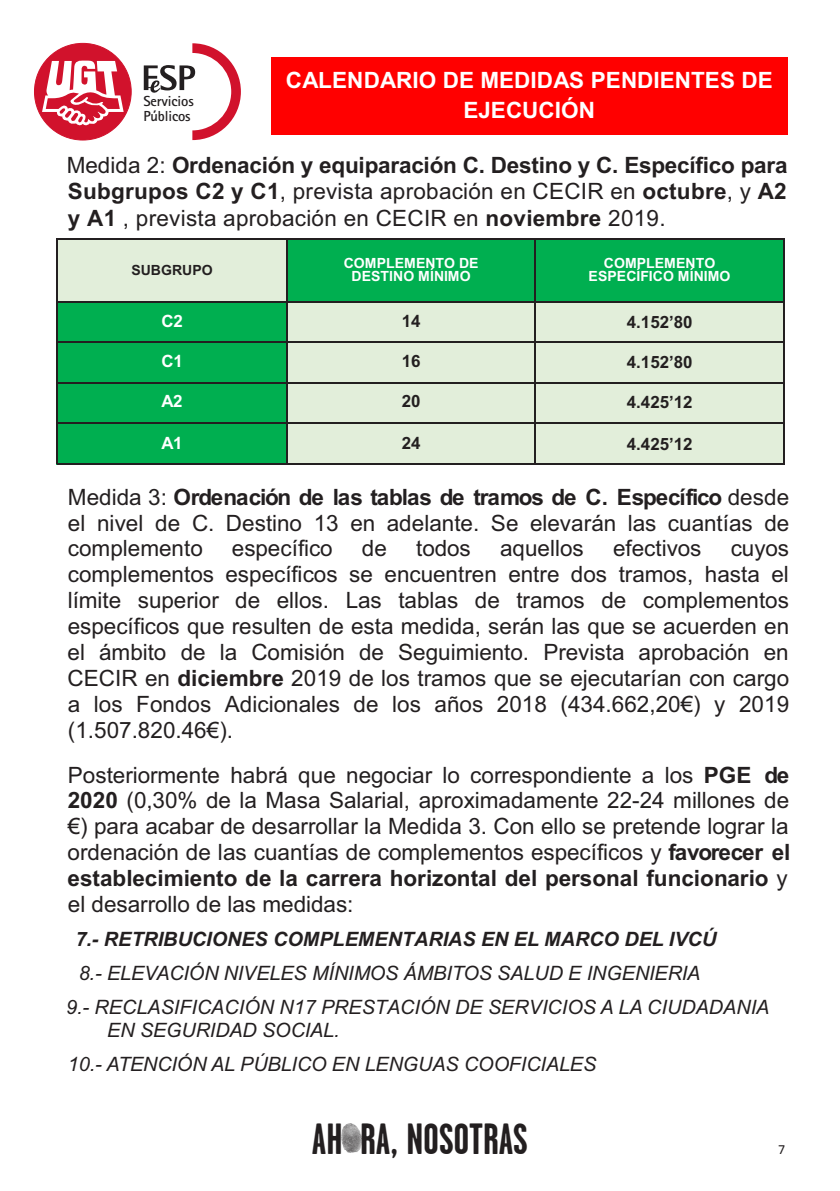
<style>
.page{position:relative;width:840px;height:1191px;background:#fff}
.page>*{position:absolute;margin:0;border:0;box-sizing:border-box;transform-origin:0 0}
.t1{font:700 43.6px "Garage Gothic";color:#231f20}
.t2{font:22.6px "Arial";color:#231f20}
.t3{font:700 22.6px "Arial";color:#fff}
.t4{font:22.4px/26px "Arial";color:#231f20;text-align:justify}
.t5{font:700 22.4px/26.6px "Arial";letter-spacing:-.01em;color:#231f20;text-align:justify}
.t6{font:700 22.4px "Arial";color:#fff}
.t7{font:italic 19.8px/34.2px "Arial";color:#231f20}
.t8{font:italic 700 19.8px "Arial";color:#231f20}
.t9{font:700 17px "Arial";color:#231f20}
.t10{font:700 17px "Arial";letter-spacing:-.01em;color:#fff}
.t11{font:700 14.6px "Rotis Sans Serif";letter-spacing:-.01em;color:#231f20}
.t12{font:700 14px/12.8px "Arial";color:#fff;text-align:center}
.t13{font:700 14px "Arial";color:#231f20}
.t14{font:14px "Calibri";color:#231f20}
.s1{font-weight:400}
.s2{font-weight:700}
</style>
<div class="page">
<div style="left:57px;top:238px;width:230px;height:64px;background:#e2eeda"></div>
<div style="left:287px;top:238px;width:248px;height:64px;background:#00af50"></div>
<div style="left:535px;top:238px;width:249px;height:64px;background:#00af50"></div>
<div style="left:57px;top:302px;width:230px;height:40px;background:#00af50"></div>
<div style="left:287px;top:302px;width:248px;height:40px;background:#e2eeda"></div>
<div style="left:535px;top:302px;width:249px;height:40px;background:#e2eeda"></div>
<div style="left:57px;top:342px;width:230px;height:40px;background:#00af50"></div>
<div style="left:287px;top:342px;width:248px;height:40px;background:#e2eeda"></div>
<div style="left:535px;top:342px;width:249px;height:40px;background:#e2eeda"></div>
<div style="left:57px;top:382px;width:230px;height:41px;background:#00af50"></div>
<div style="left:287px;top:382px;width:248px;height:41px;background:#e2eeda"></div>
<div style="left:535px;top:382px;width:249px;height:41px;background:#e2eeda"></div>
<div style="left:57px;top:422px;width:230px;height:43px;background:#00af50"></div>
<div style="left:287px;top:422px;width:248px;height:43px;background:#e2eeda"></div>
<div style="left:535px;top:422px;width:249px;height:43px;background:#e2eeda"></div>
<hr style="left:57px;top:238px;width:1px;height:64px;background:#231f20">
<hr style="left:286px;top:239px;width:2px;height:62px;background:#231f20">
<hr style="left:534px;top:239px;width:2px;height:62px;background:#231f20">
<hr style="left:782px;top:238px;width:2px;height:64px;background:#231f20">
<hr style="left:57px;top:302px;width:1px;height:162px;background:#231f20">
<hr style="left:286px;top:303px;width:2px;height:161px;background:#231f20">
<hr style="left:534px;top:303px;width:2px;height:161px;background:#231f20">
<hr style="left:782px;top:302px;width:2px;height:162px;background:#231f20">
<hr style="left:57px;top:238px;width:727px;height:1px;background:#231f20">
<hr style="left:58px;top:301px;width:724px;height:2px;background:#231f20">
<hr style="left:58px;top:342px;width:724px;height:1px;background:#231f20">
<hr style="left:58px;top:382px;width:724px;height:1px;background:#231f20">
<hr style="left:58px;top:422px;width:724px;height:1px;background:#231f20">
<hr style="left:57px;top:463px;width:727px;height:2px;background:#231f20">
<div style="left:271px;top:57px;width:516px;height:77px;background:#f00"></div>
<svg style="left:32px;top:41px;width:102px;height:102px"></svg>
<div style="left:34px;top:43px;width:97px;height:97px;background:#d1122c;border-radius:50%"></div>
<svg style="left:42px;top:60px;width:82px;height:67px"></svg>
<svg style="left:144px;top:43px;width:97px;height:97px"></svg>
<img style="left:341px;top:1123px;width:20px;height:29px">
<p class="t11" style="left:143px;top:92px;width:52px">Servicios</p>
<p class="t11" style="left:143px;top:106px;width:49px">Públicos</p>
<p class="t6" style="left:286px;top:65px;width:488px">CALENDARIO DE MEDIDAS PENDIENTES DE</p>
<p class="t3" style="left:463px;top:95px;width:133px">EJECUCIÓN</p>
<p class="t5" style="left:67px;top:153px;width:722px"><span class="s1">Medida 2:</span> Ordenación y equiparación C. Destino y C. Específico para Subgrupos C2 y C1<span class="s1">, prevista aprobación en CECIR en</span> octubre<span class="s1">, y</span> A2 y A1 <span class="s1">, prevista aprobación en CECIR en</span> noviembre <span class="s1">2019.</span></p>
<p class="t13" style="left:131px;top:261px;width:83px">SUBGRUPO</p>
<p class="t12" style="left:343px;top:257px;width:136px">COMPLEMENTO DE<br>DESTINO MÍNIMO</p>
<p class="t12" style="left:588px;top:257px;width:143px">COMPLEMENTO<br>ESPECÍFICO MÍNIMO</p>
<p class="t10" style="left:161px;top:310px;width:23px">C2</p>
<p class="t9" style="left:401px;top:310px;width:20px">14</p>
<p class="t9" style="left:626px;top:310px;width:67px">4.152’80</p>
<p class="t10" style="left:161px;top:350px;width:23px">C1</p>
<p class="t9" style="left:401px;top:350px;width:20px">16</p>
<p class="t9" style="left:626px;top:351px;width:67px">4.152’80</p>
<p class="t10" style="left:161px;top:390px;width:23px">A2</p>
<p class="t9" style="left:401px;top:390px;width:20px">20</p>
<p class="t9" style="left:626px;top:391px;width:67px">4.425’12</p>
<p class="t10" style="left:161px;top:431px;width:23px">A1</p>
<p class="t9" style="left:401px;top:431px;width:20px">24</p>
<p class="t9" style="left:626px;top:432px;width:67px">4.425’12</p>
<p class="t4" style="left:68px;top:484px;width:722px">Medida 3: <span class="s2">Ordenación de las tablas de tramos de C. Específico</span> desde el nivel de C. Destino 13 en adelante. Se elevarán las cuantías de complemento</p>
<p class="t4" style="left:232px;top:536px;width:102px">específico</p>
<p class="t4" style="left:362px;top:536px;width:27px">de</p>
<p class="t4" style="left:416px;top:536px;width:56px">todos</p>
<p class="t4" style="left:500px;top:536px;width:85px">aquellos</p>
<p class="t4" style="left:612px;top:536px;width:90px">efectivos</p>
<p class="t4" style="left:67px;top:536px;width:722px;text-indent:662px">cuyos complementos específicos se encuentren entre dos tramos, hasta el límite superior de ellos. Las tablas de tramos de complementos específicos que resulten de esta medida, serán las que se acuerden en el ámbito de la Comisión de Seguimiento. Prevista aprobación en CECIR en <span class="s2">diciembre</span> 2019 de los tramos que se ejecutarían con cargo a los Fondos Adicionales de los años 2018 (434.662,20€) y 2019 (1.507.820.46€).</p>
<p class="t4" style="left:67px;top:762px;width:724px">Posteriormente habrá que negociar lo correspondiente a los <span class="s2">PGE de 2020</span> (0,30% de la Masa Salarial, aproximadamente 22-24 millones de €) para acabar de desarrollar la Medida 3. Con ello se pretende lograr la ordenación de las cuantías de complementos específicos y <span class="s2">favorecer el establecimiento de la carrera horizontal del personal funcionario</span> y</p>
<p class="t2" style="left:68px;top:889px;width:287px">el desarrollo de las medidas:</p>
<p class="t8" style="left:76px;top:926px;width:641px">7.- RETRIBUCIONES COMPLEMENTARIAS EN EL MARCO DEL IVCÚ</p>
<p class="t7" style="left:66px;top:956px;width:704px;text-indent:12px">8.- ELEVACIÓN NIVELES MÍNIMOS ÁMBITOS SALUD E INGENIERIA<br>9.- RECLASIFICACIÓN N17 PRESTACIÓN DE SERVICIOS A LA CIUDADANIA</p>
<p class="t7" style="left:68px;top:1013px;width:529px;text-indent:39px">EN SEGURIDAD SOCIAL.<br>10.- ATENCIÓN AL PÚBLICO EN LENGUAS COOFICIALES</p>
<p class="t1" style="left:312px;top:1116px;width:217px">AH RA, NOSOTRAS</p>
<p class="t14" style="left:777px;top:1140px;width:9px">7</p>
</div>
